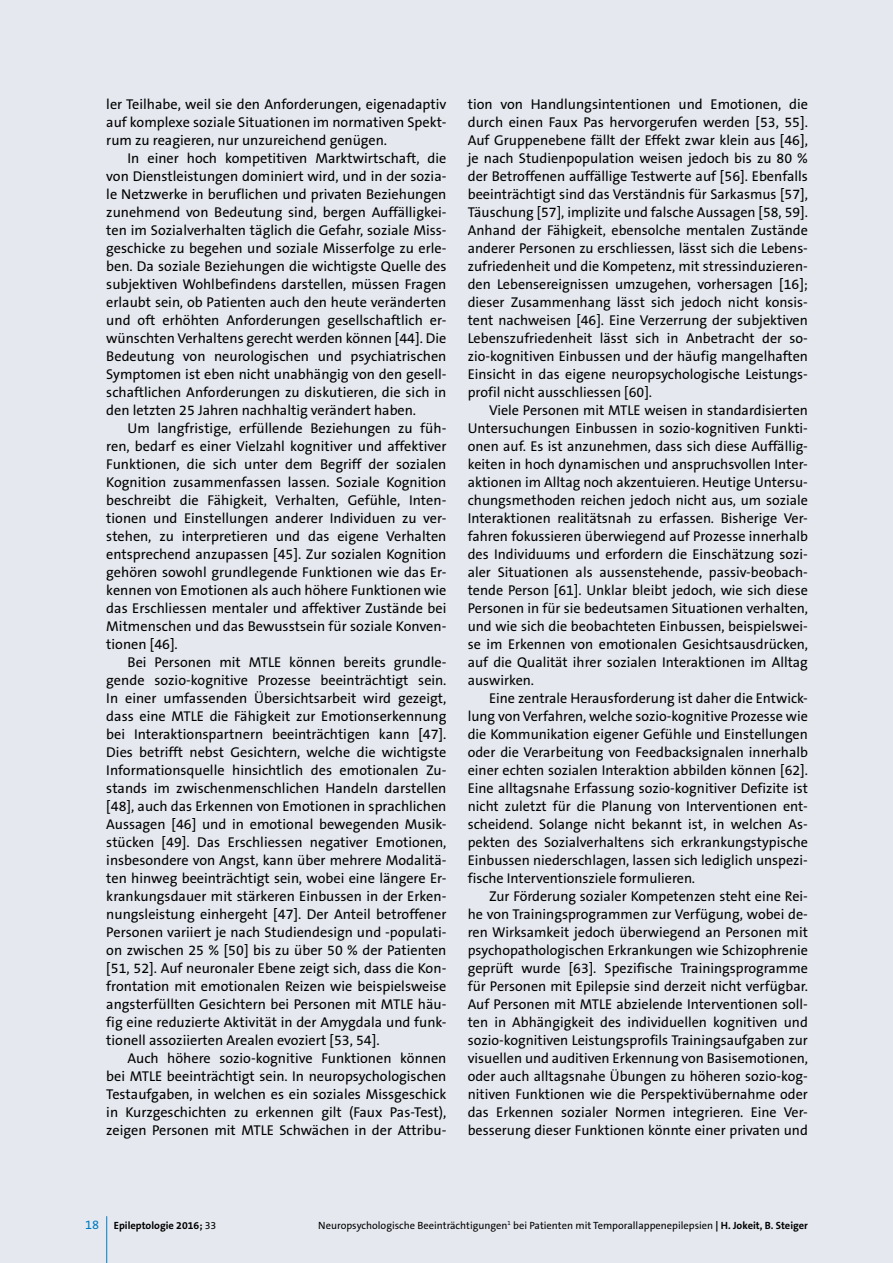
<style>
.page{position:relative;width:893px;height:1263px;background:#e5e9ef}
.page>*{position:absolute;margin:0;border:0;box-sizing:border-box;transform-origin:0 0}
.t1{font:14.25px/18px "The Sans B W5 Plain";color:#000;text-align:justify}
.t2{font:10.5px "The Sans B W5 Plain";color:#000}
.t3{font:700 10.5px "The Sans B W7";color:#000}
.s1{font-family:"The Sans B W5 Plain";font-weight:400;font-size:12.75px;color:#007bc2}
.s2{font-family:"The Sans B W5 Plain";font-weight:400}
.s3{font-family:"The Sans B W7";font-weight:700}
</style>
<div class="page">
<hr style="left:106px;top:1216px;width:1px;height:47px;background:#007bc2">
<p class="t1" style="left:106px;top:96px;width:342px">ler Teilhabe, weil sie den Anforderungen, eigenadaptiv auf komplexe soziale Situationen im normativen Spekt&shy;rum zu reagieren, nur unzureichend genügen.</p>
<p class="t1" style="left:106px;top:150px;width:342px;text-indent:21px">In einer hoch kompetitiven Marktwirtschaft, die von Dienstleistungen dominiert wird, und in der sozia&shy;le Netzwerke in beruflichen und privaten Beziehungen zunehmend von Bedeutung sind, bergen Auffälligkei&shy;ten im Sozialverhalten täglich die Gefahr, soziale Miss&shy;geschicke zu begehen und soziale Misserfolge zu erle&shy;ben. Da soziale Beziehungen die wichtigste Quelle des subjektiven Wohlbefindens darstellen, müssen Fragen erlaubt sein, ob Patienten auch den heute veränderten und oft erhöhten Anforderungen gesellschaftlich er&shy;wünschten Verhaltens gerecht werden können [44]. Die Bedeutung von neurologischen und psychiatrischen Symptomen ist eben nicht unabhängig von den gesell&shy;schaftlichen Anforderungen zu diskutieren, die sich in den letzten 25 Jahren nachhaltig verändert haben.</p>
<p class="t1" style="left:106px;top:420px;width:342px;text-indent:21px">Um langfristige, erfüllende Beziehungen zu füh&shy;ren, bedarf es einer Vielzahl kognitiver und affektiver Funktionen, die sich unter dem Begriff der sozialen Kognition zusammenfassen lassen. Soziale Kognition beschreibt die Fähigkeit, Verhalten, Gefühle, Inten&shy;tionen und Einstellungen anderer Individuen zu ver&shy;stehen, zu interpretieren und das eigene Verhalten entsprechend anzupassen [45]. Zur sozialen Kognition gehören sowohl grundlegende Funktionen wie das Er&shy;kennen von Emotionen als auch höhere Funktionen wie das Erschliessen mentaler und affektiver Zustände bei Mitmenschen und das Bewusstsein für soziale Konven&shy;tionen [46].</p>
<p class="t1" style="left:106px;top:653px;width:342px;text-indent:21px">Bei Personen mit MTLE können bereits grundle&shy;gende sozio-kognitive Prozesse beeinträchtigt sein.<br>In einer umfassenden Übersichtsarbeit wird gezeigt, dass eine MTLE die Fähigkeit zur Emotionserkennung bei Interaktionspartnern beeinträchtigen kann [47].<br>Dies betrifft nebst Gesichtern, welche die wichtigste Informationsquelle hinsichtlich des emotionalen Zu&shy;stands im zwischenmenschlichen Handeln darstellen [48], auch das Erkennen von Emotionen in sprachlichen Aussagen [46] und in emotional bewegenden Musik&shy;stücken [49]. Das Erschliessen negativer Emotionen, insbesondere von Angst, kann über mehrere Modalitä&shy;ten hinweg beeinträchtigt sein, wobei eine längere Er&shy;krankungsdauer mit stärkeren Einbussen in der Erken&shy;nungsleistung einhergeht [47]. Der Anteil betroffener Personen variiert je nach Studiendesign und -populati&shy;on zwischen 25 % [50] bis zu über 50 % der Patienten [51, 52]. Auf neuronaler Ebene zeigt sich, dass die Kon&shy;frontation mit emotionalen Reizen wie beispielsweise angsterfüllten Gesichtern bei Personen mit MTLE häu&shy;fig eine reduzierte Aktivität in der Amygdala und funk&shy;tionell assoziierten Arealen evoziert [53, 54].</p>
<p class="t1" style="left:106px;top:1049px;width:342px;text-indent:21px">Auch höhere sozio-kognitive Funktionen können bei MTLE beeinträchtigt sein. In neuropsychologischen Testaufgaben, in welchen es ein soziales Missgeschick in Kurzgeschichten zu erkennen gilt (Faux Pas-Test), zeigen Personen mit MTLE Schwächen in der Attribu-</p>
<p class="t1" style="left:468px;top:95px;width:342px">tion von Handlungsintentionen und Emotionen, die durch einen Faux Pas hervorgerufen werden [53, 55].<br>Auf Gruppenebene fällt der Effekt zwar klein aus [46], je nach Studienpopulation weisen jedoch bis zu 80 % der Betroffenen auffällige Testwerte auf [56]. Ebenfalls beeinträchtigt sind das Verständnis für Sarkasmus [57], Täuschung [57], implizite und falsche Aussagen [58, 59].<br>Anhand der Fähigkeit, ebensolche mentalen Zustände anderer Personen zu erschliessen, lässt sich die Lebens&shy;zufriedenheit und die Kompetenz, mit stressinduzieren&shy;den Lebensereignissen umzugehen, vorhersagen [16]; dieser Zusammenhang lässt sich jedoch nicht konsis&shy;tent nachweisen [46]. Eine Verzerrung der subjektiven Lebenszufriedenheit lässt sich in Anbetracht der so&shy;zio-kognitiven Einbussen und der häufig mangelhaften Einsicht in das eigene neuropsychologische Leistungs&shy;profil nicht ausschliessen [60].</p>
<p class="t1" style="left:468px;top:402px;width:342px;text-indent:21px">Viele Personen mit MTLE weisen in standardisierten Untersuchungen Einbussen in sozio-kognitiven Funkti&shy;onen auf. Es ist anzunehmen, dass sich diese Auffällig&shy;keiten in hoch dynamischen und anspruchsvollen Inter&shy;aktionen im Alltag noch akzentuieren. Heutige Untersu&shy;chungsmethoden reichen jedoch nicht aus, um soziale Interaktionen realitätsnah zu erfassen. Bisherige Ver&shy;fahren fokussieren überwiegend auf Prozesse innerhalb des Individuums und erfordern die Einschätzung sozi&shy;aler Situationen als aussenstehende, passiv-beobach&shy;tende Person [61]. Unklar bleibt jedoch, wie sich diese Personen in für sie bedeutsamen Situationen verhalten, und wie sich die beobachteten Einbussen, beispielswei&shy;se im Erkennen von emotionalen Gesichtsausdrücken, auf die Qualität ihrer sozialen Interaktionen im Alltag auswirken.</p>
<p class="t1" style="left:468px;top:690px;width:342px;text-indent:21px">Eine zentrale Herausforderung ist daher die Entwick&shy;lung von Verfahren, welche sozio-kognitive Prozesse wie die Kommunikation eigener Gefühle und Einstellungen oder die Verarbeitung von Feedbacksignalen innerhalb einer echten sozialen Interaktion abbilden können [62].<br>Eine alltagsnahe Erfassung sozio-kognitiver Defizite ist nicht zuletzt für die Planung von Interventionen ent&shy;scheidend. Solange nicht bekannt ist, in welchen As&shy;pekten des Sozialverhaltens sich erkrankungstypische Einbussen niederschlagen, lassen sich lediglich unspezi&shy;fische Interventionsziele formulieren.</p>
<p class="t1" style="left:468px;top:888px;width:342px;text-indent:21px">Zur Förderung sozialer Kompetenzen steht eine Rei&shy;he von Trainingsprogrammen zur Verfügung, wobei de&shy;ren Wirksamkeit jedoch überwiegend an Personen mit psychopathologischen Erkrankungen wie Schizophrenie geprüft wurde [63]. Spezifische Trainingsprogramme für Personen mit Epilepsie sind derzeit nicht verfügbar.<br>Auf Personen mit MTLE abzielende Interventionen soll&shy;ten in Abhängigkeit des individuellen kognitiven und sozio-kognitiven Leistungsprofils Trainingsaufgaben zur visuellen und auditiven Erkennung von Basisemotionen, oder auch alltagsnahe Übungen zu höheren sozio-kog&shy;nitiven Funktionen wie die Perspektivübernahme oder das Erkennen sozialer Normen integrieren. Eine Ver&shy;besserung dieser Funktionen könnte einer privaten und</p>
<p class="t3" style="left:85px;top:1218px;width:133px"><span class="s1">18</span> Epileptologie 2016; <span class="s2">33</span></p>
<p class="t2" style="left:318px;top:1218px;width:491px">Neuropsychologische Beeinträchtigungen<sup>1</sup> bei Patienten mit Temporallappenepilepsien <span class="s3">| H. Jokeit, B. Steiger</span></p>
</div>
